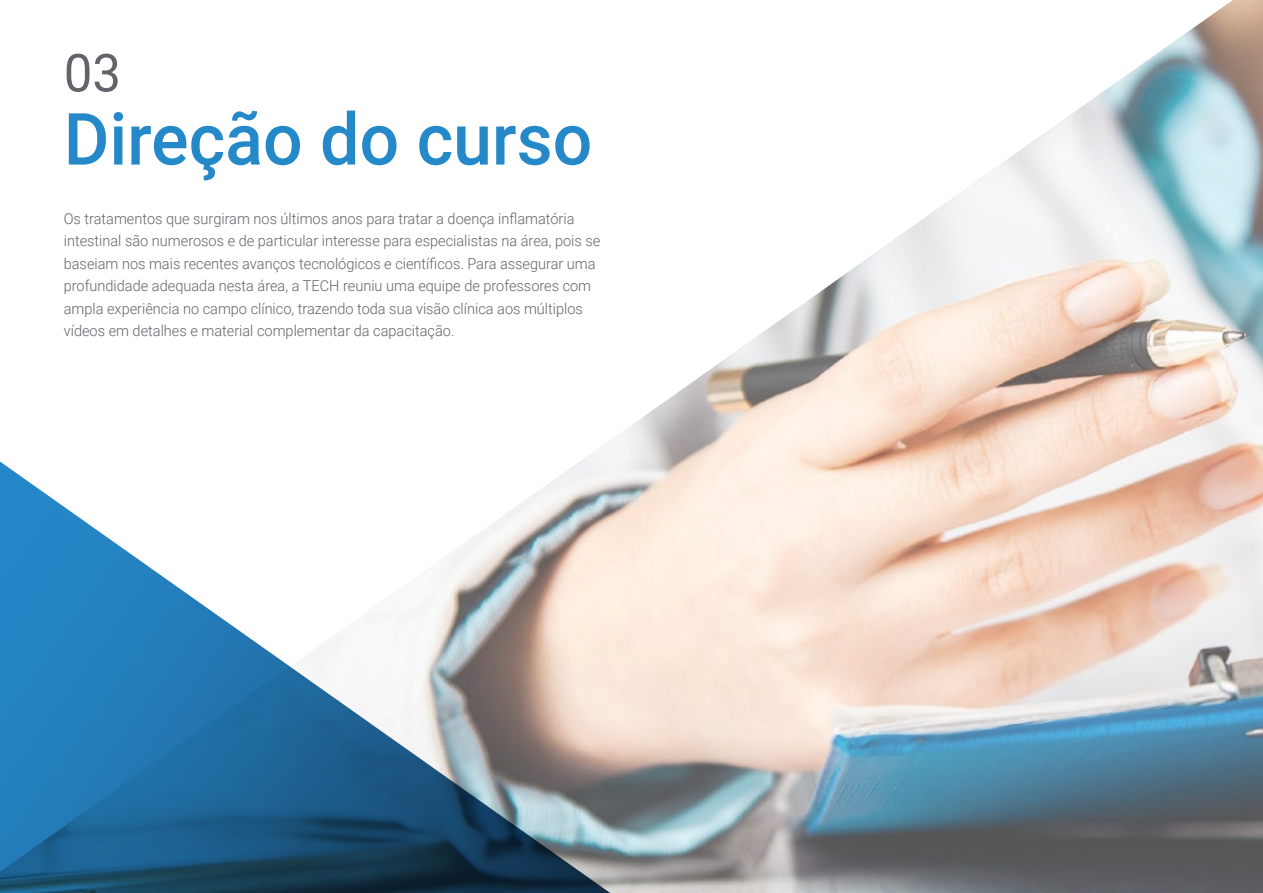
<style>
.page{position:relative;width:1263px;height:893px;background:#fff}
.page>*{position:absolute;margin:0;border:0;box-sizing:border-box;transform-origin:0 0}
.t1{font:500 72px "Roboto";color:#2488c9}
.t2{font:52.5px "Roboto";color:#61646a}
.t3{font:300 15px/22.5px "Roboto";color:#61646a}
</style>
<div class="page">
<img style="left:603px;top:0;width:660px;height:893px">
<svg style="left:0;top:446px;width:640px;height:447px"></svg>
<h2 class="t2" style="left:64px;top:36px;width:59px">03</h2>
<h1 class="t1" style="left:64px;top:89px;width:530px">Direção do curso</h1>
<p class="t3" style="left:64px;top:207px;width:538px">Os tratamentos que surgiram nos últimos anos para tratar a doença inflamatória intestinal são numerosos e de particular interesse para especialistas na área, pois se baseiam nos mais recentes avanços tecnológicos e científicos. Para assegurar uma profundidade adequada nesta área, a TECH reuniu uma equipe de professores com ampla experiência no campo clínico, trazendo toda sua visão clínica aos múltiplos vídeos em detalhes e material complementar da capacitação.</p>
</div>
